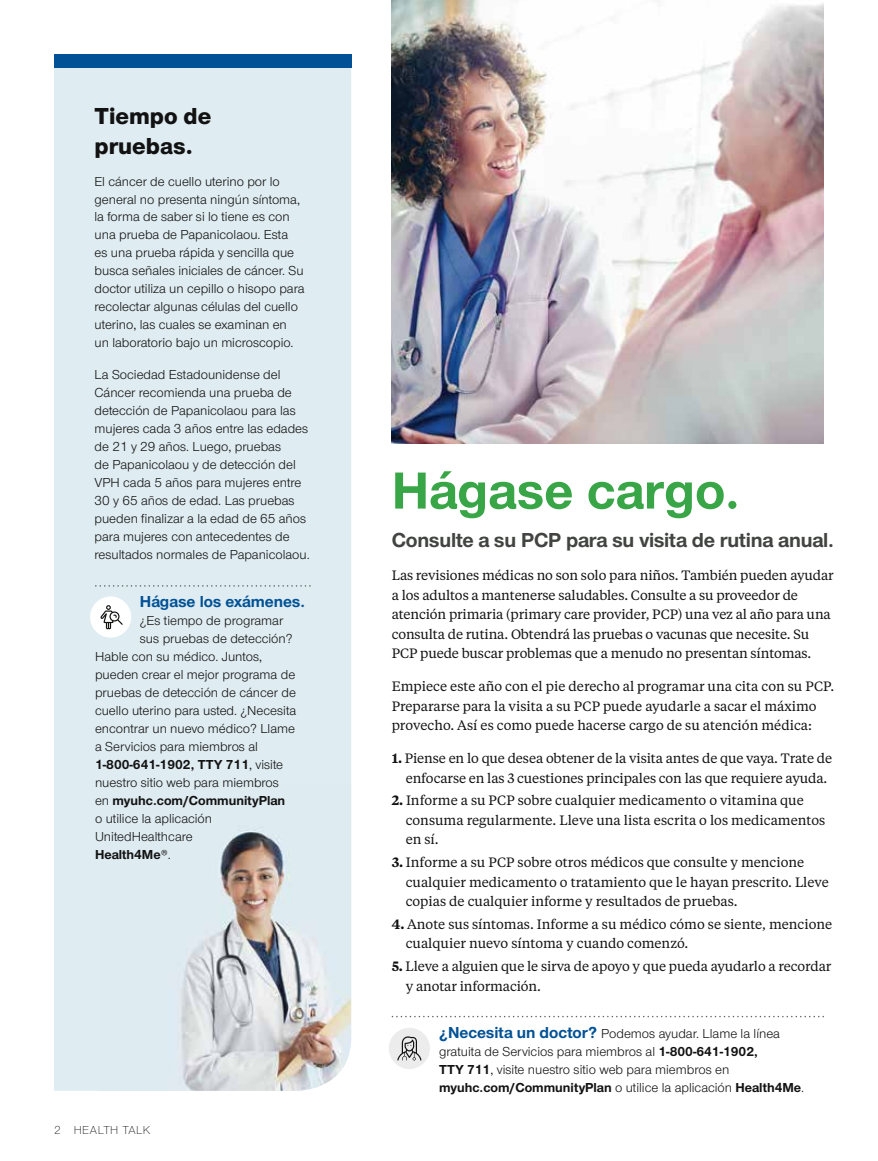
<style>
.page{position:relative;width:878px;height:1161px;background:#fff}
.page>*{position:absolute;margin:0;border:0;box-sizing:border-box;transform-origin:0 0}
.t1{font:700 54px "UHC Sans";color:#38a546}
.t2{font:800 24px/30px "UHC Sans";color:#121212}
.t3{font:700 21px "UHC Sans";letter-spacing:-.01em;color:#424441}
.t4{font:700 16.5px "UHC Sans";color:#005195}
.t5{font:13.5px/18px "UHC Sans";color:#121212}
.t6{font:13.5px/19.5px "UHC Serif Text";color:#121212}
.t7{font:700 13.5px "UHC Sans";color:#121212}
.t8{font:300 12px "UHC Sans";letter-spacing:.04em;color:#121212}
.s1{font-weight:400}
.s2{font-weight:600}
.s3{font-weight:700;font-size:16.5px;color:#005195}
.s4{font-weight:700}
</style>
<div class="page">
<svg style="left:392px;top:1016px;width:432px;height:1px"></svg>
<div style="left:389px;top:1028px;width:41px;height:41px;background:#ebeceb;border-radius:50%"></div>
<svg style="left:397px;top:1036px;width:24px;height:25px"></svg>
<img style="left:392px;top:0;width:432px;height:443px">
<div style="left:54px;top:68px;width:297px;height:1023px;background:#dfecf1"></div>
<img style="left:100px;top:783px;width:251px;height:308px">
<div style="left:54px;top:54px;width:297px;height:14px;background:#005195"></div>
<svg style="left:95px;top:585px;width:216px;height:2px"></svg>
<div style="left:90px;top:596px;width:41px;height:42px;background:#fff;border-radius:50%"></div>
<svg style="left:100px;top:605px;width:23px;height:24px"></svg>
<h2 class="t2" style="left:94px;top:100px;width:118px">Tiempo de pruebas.</h2>
<p class="t5" style="left:94px;top:172px;width:211px">El cáncer de cuello uterino por lo general no presenta ningún síntoma, la forma de saber si lo tiene es con una prueba de Papanicolaou. Esta es una prueba rápida y sencilla que busca señales iniciales de cáncer. Su doctor utiliza un cepillo o hisopo para recolectar algunas células del cuello uterino, las cuales se examinan en un laboratorio bajo un microscopio.</p>
<p class="t5" style="left:94px;top:365px;width:217px">La Sociedad Estadounidense del Cáncer recomienda una prueba de detección de Papanicolaou para las mujeres cada 3 años entre las edades de 21 y 29 años. Luego, pruebas<br>de Papanicolaou y de detección del VPH cada 5 años para mujeres entre 30 y 65 años de edad. Las pruebas pueden finalizar a la edad de 65 años para mujeres con antecedentes de resultados normales de Papanicolaou.</p>
<p class="t4" style="left:140px;top:590px;width:166px">Hágase los exámenes.</p>
<p class="t5" style="left:140px;top:611px;width:145px">¿Es tiempo de programar</p>
<p class="t5" style="left:140px;top:629px;width:154px">sus pruebas de detección?</p>
<p class="t5" style="left:95px;top:647px;width:169px">Hable con su médico. Juntos,</p>
<p class="t5" style="left:95px;top:665px;width:202px">pueden crear el mejor programa de</p>
<p class="t5" style="left:95px;top:683px;width:202px">pruebas de detección de cáncer de</p>
<p class="t5" style="left:95px;top:701px;width:203px">cuello uterino para usted. ¿Necesita</p>
<p class="t5" style="left:95px;top:719px;width:201px">encontrar un nuevo médico? Llame</p>
<p class="t5" style="left:95px;top:737px;width:164px">a Servicios para miembros al</p>
<p class="t7" style="left:95px;top:755px;width:190px">1-800-641-1902, TTY 711<span class="s1">, visite</span></p>
<p class="t5" style="left:95px;top:773px;width:185px">nuestro sitio web para miembros</p>
<p class="t7" style="left:95px;top:791px;width:192px"><span class="s1">en</span> myuhc.com/CommunityPlan</p>
<p class="t5" style="left:95px;top:809px;width:119px">o utilice la aplicación</p>
<p class="t5" style="left:95px;top:827px;width:99px">UnitedHealthcare</p>
<p class="t7" style="left:95px;top:845px;width:77px">Health4Me<span class="s1">®.</span></p>
<p class="t8" style="left:54px;top:1122px;width:98px">2 HEALTH TALK</p>
<h1 class="t1" style="left:392px;top:454px;width:349px">Hágase cargo.</h1>
<h3 class="t3" style="left:392px;top:526px;width:443px">Consulte a su PCP para su visita de rutina anual.</h3>
<p class="t6" style="left:392px;top:565px;width:443px">Las revisiones médicas no son solo para niños. También pueden ayudar a los adultos a mantenerse saludables. Consulte a su proveedor de atención primaria (primary care provider, PCP) una vez al año para una consulta de rutina. Obtendrá las pruebas o vacunas que necesite. Su PCP puede buscar problemas que a menudo no presentan síntomas.</p>
<p class="t6" style="left:392px;top:676px;width:444px">Empiece este año con el pie derecho al programar una cita con su PCP.<br>Prepararse para la visita a su PCP puede ayudarle a sacar el máximo provecho. Así es como puede hacerse cargo de su atención médica:</p>
<p class="t6" style="left:406px;top:748px;width:428px;text-indent:-14px"><span class="s2">1.</span> Piense en lo que desea obtener de la visita antes de que vaya. Trate de enfocarse en las 3 cuestiones principales con las que requiere ayuda.</p>
<p class="t6" style="left:406px;top:790px;width:421px;text-indent:-14px"><span class="s2">2.</span> Informe a su PCP sobre cualquier medicamento o vitamina que consuma regularmente. Lleve una lista escrita o los medicamentos en sí.</p>
<p class="t6" style="left:406px;top:852px;width:424px;text-indent:-14px"><span class="s2">3.</span> Informe a su PCP sobre otros médicos que consulte y mencione cualquier medicamento o tratamiento que le hayan prescrito. Lleve copias de cualquier informe y resultados de pruebas.</p>
<p class="t6" style="left:406px;top:914px;width:428px;text-indent:-14px"><span class="s2">4.</span> Anote sus síntomas. Informe a su médico cómo se siente, mencione cualquier nuevo síntoma y cuando comenzó.</p>
<p class="t6" style="left:406px;top:956px;width:427px;text-indent:-14px"><span class="s2">5.</span> Lleve a alguien que le sirva de apoyo y que pueda ayudarlo a recordar y anotar información.</p>
<p class="t5" style="left:439px;top:1024px;width:367px"><span class="s3">¿Necesita un doctor?</span> Podemos ayudar. Llame la línea gratuita de Servicios para miembros al <span class="s4">1-800-641-1902,<br>TTY 711</span>, visite nuestro sitio web para miembros en <span class="s4">myuhc.com/CommunityPlan</span> o utilice la aplicación <span class="s4">Health4Me</span>.</p>
</div>
